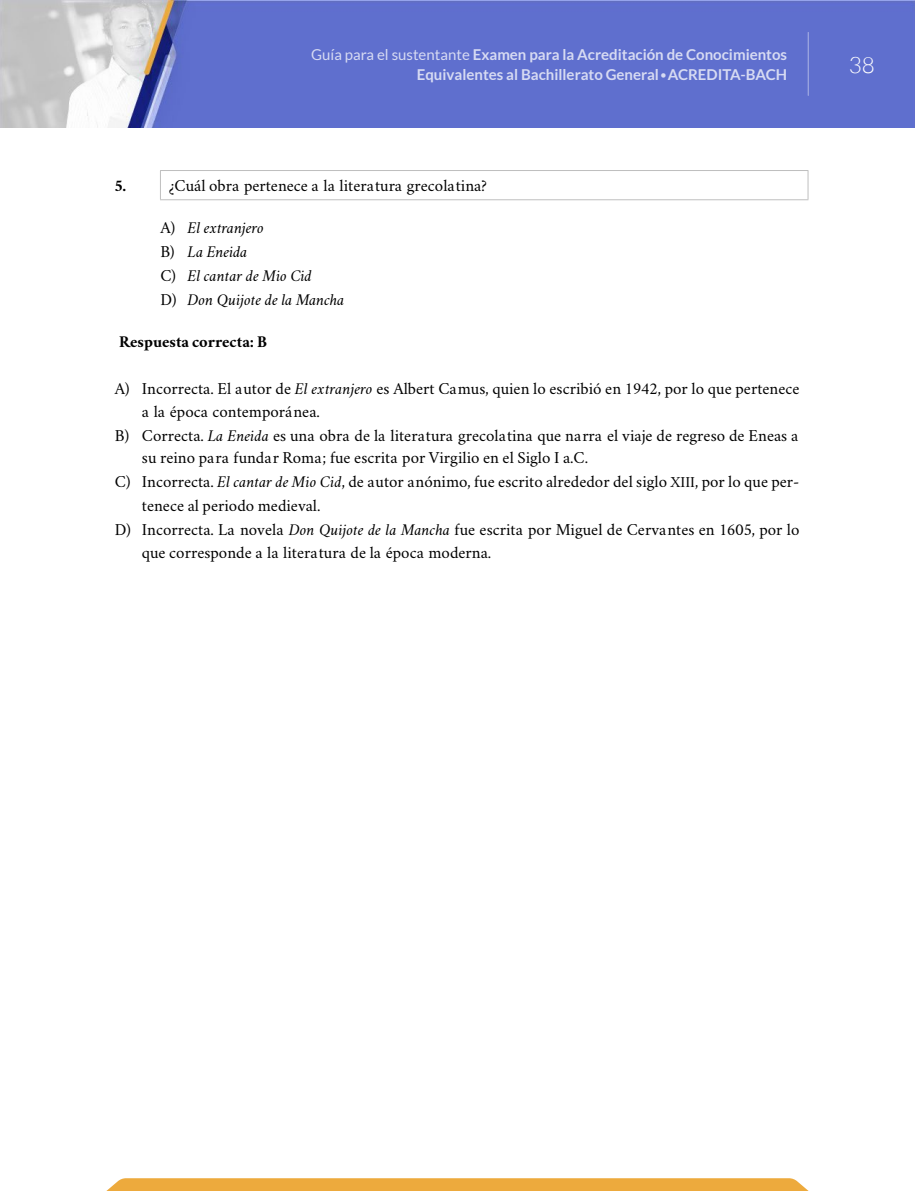
<style>
.page{position:relative;width:915px;height:1191px;background:#fff}
.page>*{position:absolute;margin:0;border:0;box-sizing:border-box;transform-origin:0 0}
.t1{font:300 22.5px "Lato";color:#fff}
.t2{font:16.5px/22.5px "Crimson";color:#000}
.t3{font:italic 16.5px/24px "Crimson";letter-spacing:-.005em;color:#000}
.t4{font:700 16.5px "Crimson";color:#000}
.t5{font:700 15px/19.5px "Lato";color:#fff;text-align:right}
.s1{font-weight:400}
.s2{font-weight:300}
.s3{font-style:normal}
.s4{font-style:italic}
.s5{font-size:15px}
</style>
<div class="page">
<svg style="left:106px;top:1178px;width:702px;height:13px;background:#edad44"></svg>
<img style="left:0;top:0;width:914px;height:128px">
<hr style="left:807px;top:32px;width:1px;height:63px;background:#fff">
<hr style="left:160px;top:170px;width:648px;height:1px;background:#bfbfbf">
<svg style="left:160px;top:171px;width:1px;height:28px"></svg>
<svg style="left:807px;top:171px;width:1px;height:28px"></svg>
<hr style="left:160px;top:199px;width:648px;height:1px;background:#bfbfbf">
<p class="t5" style="left:311px;top:45px;width:477px"><span class="s1">Guía para el sustentante</span> Examen para la Acreditación de Conocimientos<br>Equivalentes al Bachillerato General<span class="s2">•</span>ACREDITA-BACH</p>
<h1 class="t1" style="left:848px;top:53px;width:28px">38</h1>
<p class="t4" style="left:115px;top:173px;width:13px">5.</p>
<p class="t2" style="left:169px;top:173px;width:319px">¿Cuál obra pertenece a la literatura grecolatina?</p>
<p class="t3" style="left:160px;top:216px;width:185px"><span class="s3">A)</span> El extranjero<br><span class="s3">B)</span> La Eneida<br><span class="s3">C)</span> El cantar de Mio Cid<br><span class="s3">D)</span> Don Quijote de la Mancha</p>
<p class="t4" style="left:119px;top:329px;width:149px">Respuesta correcta: B</p>
<p class="t2" style="left:142px;top:377px;width:659px;text-indent:-27px">A) Incorrecta. El autor de <span class="s4">El extranjero</span> es Albert Camus, quien lo escribió en 1942, por lo que pertenece a la época contemporánea.</p>
<p class="t2" style="left:142px;top:423px;width:657px;text-indent:-27px">B) Correcta. <span class="s4">La Eneida</span> es una obra de la literatura grecolatina que narra el viaje de regreso de Eneas a su reino para fundar Roma; fue escrita por Virgilio en el Siglo I a.C.</p>
<p class="t2" style="left:115px;top:470px;width:686px">C) Incorrecta. <span class="s4">El cantar de Mio Cid</span>, de autor anónimo, fue escrito alrededor del siglo <span class="s5">XIII</span>, por lo que per-</p>
<p class="t2" style="left:142px;top:494px;width:180px">tenece al periodo medieval.</p>
<p class="t2" style="left:115px;top:518px;width:686px">D) Incorrecta. La novela <span class="s4">Don Quijote de la Mancha</span> fue escrita por Miguel de Cervantes en 1605, por lo</p>
<p class="t2" style="left:142px;top:540px;width:351px">que corresponde a la literatura de la época moderna.</p>
</div>
